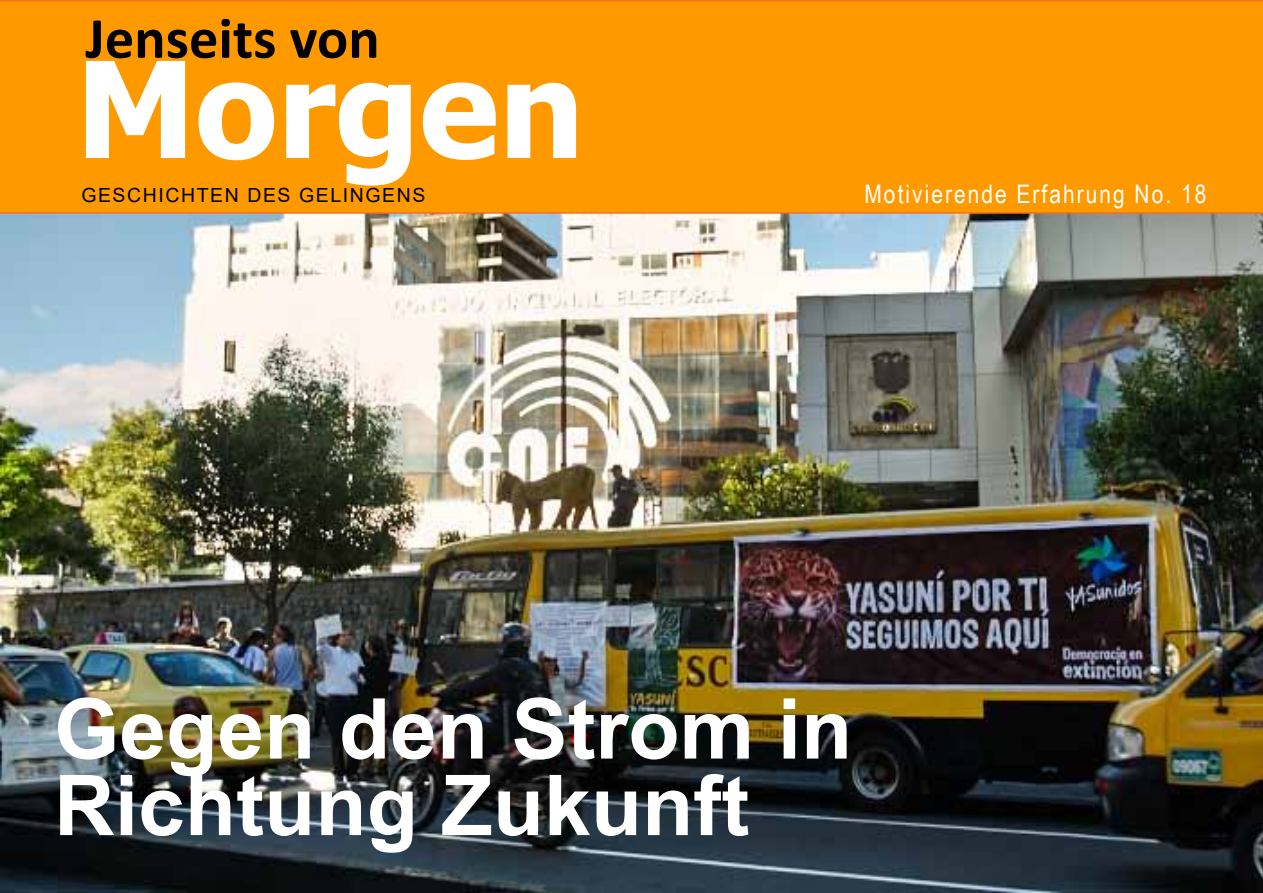
<style>
.page{position:relative;width:1263px;height:893px;background:#fff}
.page>*{position:absolute;margin:0;border:0;box-sizing:border-box;transform-origin:0 0}
.t1{font:700 133.5px "Tahoma";color:#fff}
.t2{font:700 84px/76.5px "Arial";color:#fff}
.t3{font:700 58.5px "Calibri";color:#000}
.t4{font:25.5px "Arial Narrow";letter-spacing:.08em;color:#fff}
.t5{font:19.5px "Arial";letter-spacing:.08em;color:#000}
</style>
<div class="page">
<img style="left:0;top:214px;width:1263px;height:679px">
<div style="left:0;top:0;width:1263px;height:214px;background:#f90"></div>
<p class="t3" style="left:85px;top:-3px;width:296px">Jenseits von</p>
<h1 class="t1" style="left:76px;top:16px;width:510px">Morgen</h1>
<p class="t5" style="left:81px;top:182px;width:346px">GESCHICHTEN DES GELINGENS</p>
<p class="t4" style="left:864px;top:175px;width:343px">Motivierende Erfahrung No. 18</p>
<p class="t2" style="left:54px;top:692px;width:800px">Gegen den Strom in<br>Richtung Zukunft</p>
</div>
